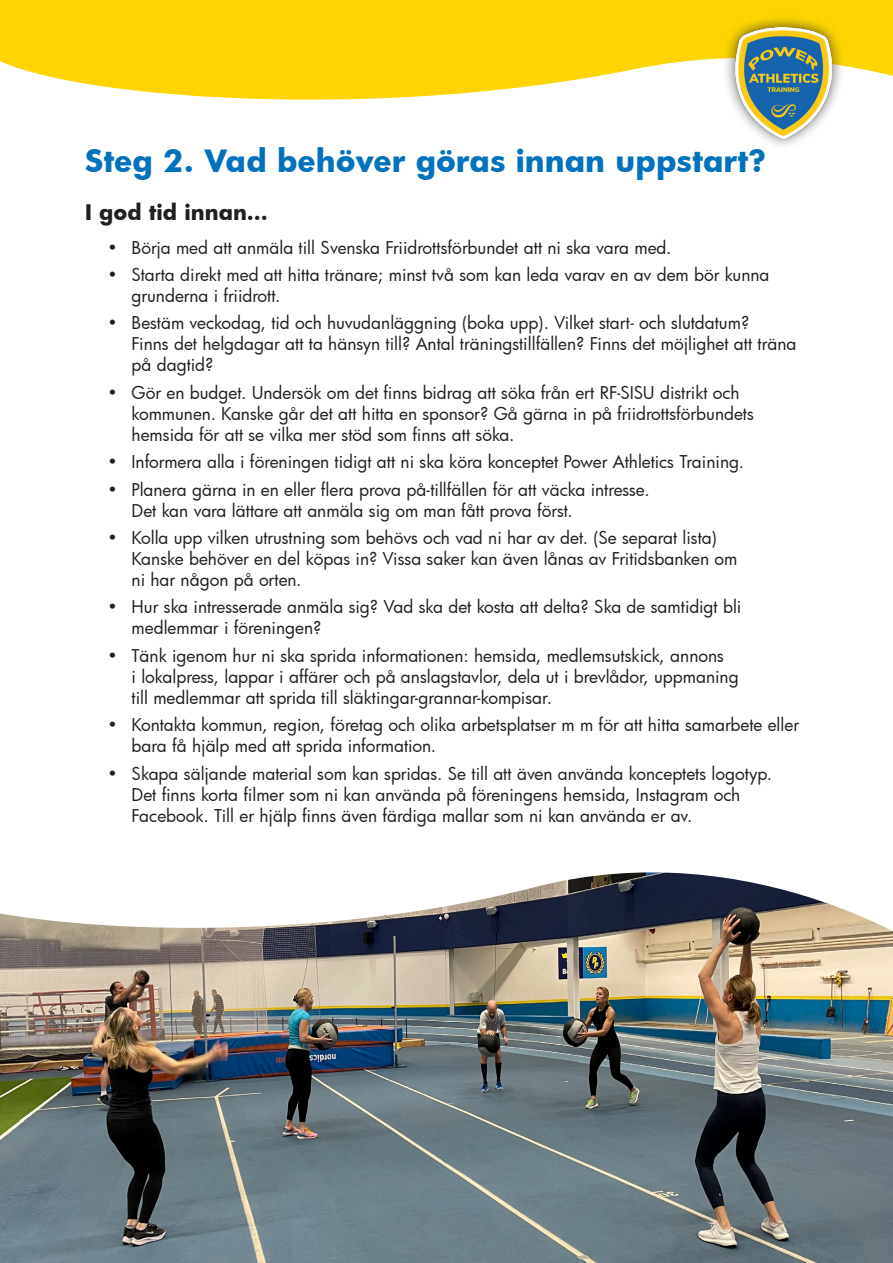
<style>
.page{position:relative;width:893px;height:1263px;background:#fff}
.page>*{position:absolute;margin:0;border:0;box-sizing:border-box;transform-origin:0 0}
.Styckeformat_1{font:700 30px "Futura";color:#0072bc}
.Styckeformat_2{font:700 21px "Futura";color:#231f20}
.Brödtext_-_lista{font:17.25px/21px "Futura";color:#231f20}
</style>
<div class="page">
<img style="left:0;top:958px;width:893px;height:305px">
<svg style="left:0;top:872px;width:893px;height:86px"></svg>
<svg style="left:0;top:0;width:893px;height:100px;background:#fedb27"></svg>
<div style="left:723px;top:14px;width:122px;height:136px;background:#231f20;opacity:.75"></div>
<img style="left:735px;top:27px;width:97px;height:112px">
<p class="Styckeformat_1" style="left:85px;top:139px;width:683px">Steg 2. Vad behöver göras innan uppstart?</p>
<p class="Styckeformat_2" style="left:85px;top:197px;width:184px">I god tid innan…</p>
<p class="Brödtext_-_lista" style="left:108px;top:236px;width:565px">• Börja med att anmäla till Svenska Friidrottsförbundet att ni ska vara med.</p>
<p class="Brödtext_-_lista" style="left:132px;top:264px;width:639px;text-indent:-24px">• Starta direkt med att hitta tränare; minst två som kan leda varav en av dem bör kunna grunderna i friidrott.</p>
<p class="Brödtext_-_lista" style="left:132px;top:312px;width:666px;text-indent:-24px">• Bestäm veckodag, tid och huvudanläggning (boka upp). Vilket start- och slutdatum?<br>Finns det helgdagar att ta hänsyn till? Antal träningstillfällen? Finns det möjlighet att träna på dagtid?</p>
<p class="Brödtext_-_lista" style="left:132px;top:382px;width:624px;text-indent:-24px">• Gör en budget. Undersök om det finns bidrag att söka från ert RF-SISU distrikt och kommunen. Kanske går det att hitta en sponsor? Gå gärna in på friidrottsförbundets hemsida för att se vilka mer stöd som finns att söka.</p>
<p class="Brödtext_-_lista" style="left:108px;top:451px;width:638px">• Informera alla i föreningen tidigt att ni ska köra konceptet Power Athletics Training.</p>
<p class="Brödtext_-_lista" style="left:132px;top:478px;width:520px;text-indent:-24px">• Planera gärna in en eller flera prova på-tillfällen för att väcka intresse.<br>Det kan vara lättare att anmäla sig om man fått prova först.</p>
<p class="Brödtext_-_lista" style="left:132px;top:527px;width:607px;text-indent:-24px">• Kolla upp vilken utrustning som behövs och vad ni har av det. (Se separat lista)<br>Kanske behöver en del köpas in? Vissa saker kan även lånas av Fritidsbanken om ni har någon på orten.</p>
<p class="Brödtext_-_lista" style="left:132px;top:596px;width:611px;text-indent:-24px">• Hur ska intresserade anmäla sig? Vad ska det kosta att delta? Ska de samtidigt bli medlemmar i föreningen?</p>
<p class="Brödtext_-_lista" style="left:132px;top:644px;width:609px;text-indent:-24px">• Tänk igenom hur ni ska sprida informationen: hemsida, medlemsutskick, annons<br>i lokalpress, lappar i affärer och på anslagstavlor, dela ut i brevlådor, uppmaning till medlemmar att sprida till släktingar-grannar-kompisar.</p>
<p class="Brödtext_-_lista" style="left:132px;top:714px;width:669px;text-indent:-24px">• Kontakta kommun, region, företag och olika arbetsplatser m m för att hitta samarbete eller bara få hjälp med att sprida information.</p>
<p class="Brödtext_-_lista" style="left:132px;top:762px;width:642px;text-indent:-24px">• Skapa säljande material som kan spridas. Se till att även använda konceptets logotyp.<br>Det finns korta filmer som ni kan använda på föreningens hemsida, Instagram och<br>Facebook. Till er hjälp finns även färdiga mallar som ni kan använda er av.</p>
</div>
